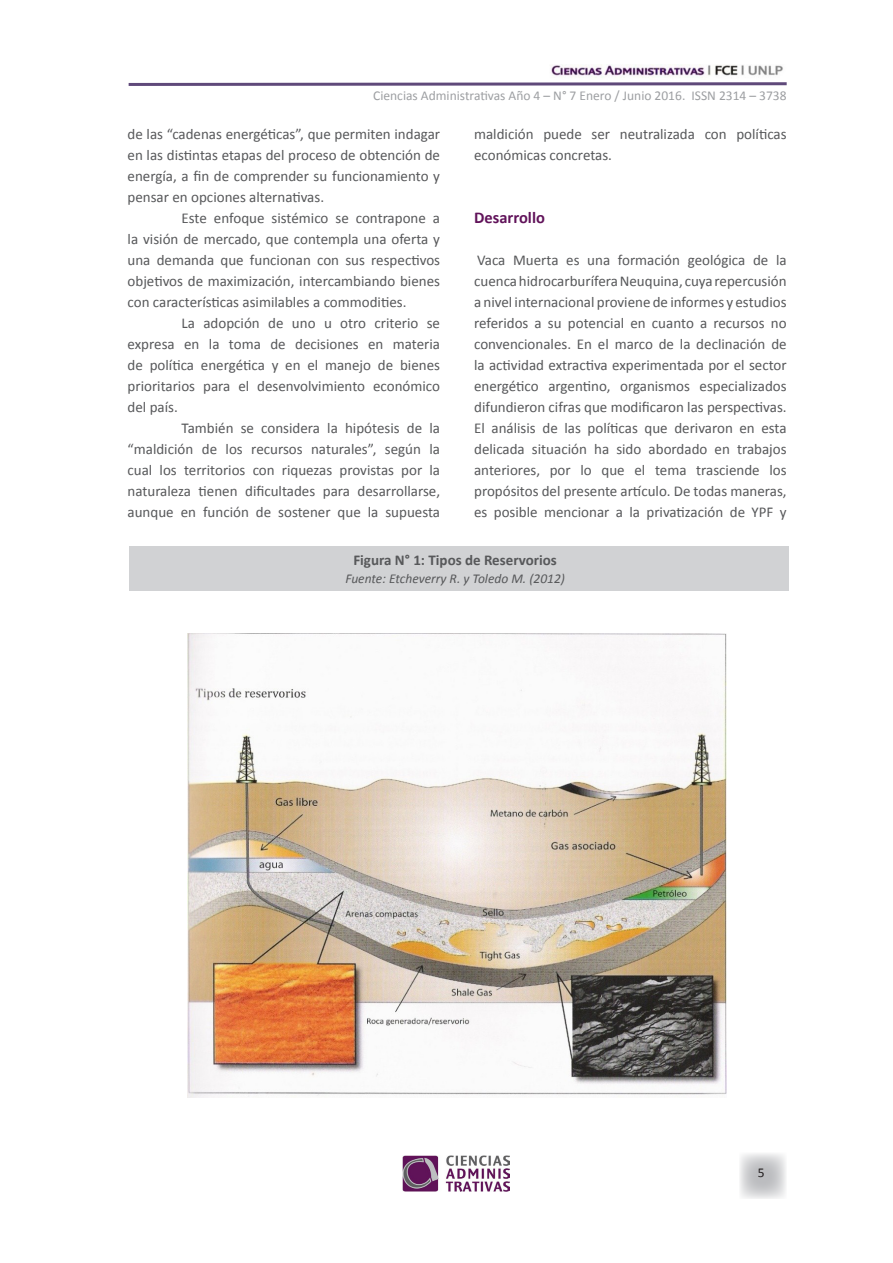
<style>
.page{position:relative;width:893px;height:1263px;background:#fff}
.page>*{position:absolute;margin:0;border:0;box-sizing:border-box;transform-origin:0 0}
.t1{font:700 16.5px "Calibri";color:#61135a}
.t2{font:15px/21px "Calibri";color:#57585a;text-align:justify}
.t3{font:700 15px "Calibri";color:#57585a}
.t4{font:13.5px "Calibri";color:#9d9fa2}
.t5{font:italic 13.5px "Calibri";color:#57585a}
.t6{font:13.5px "Calibri";color:#231f20}
</style>
<div class="page">
<img style="left:551px;top:65px;width:232px;height:13px">
<svg style="left:128px;top:82px;width:659px;height:4px;background:#86769b"></svg>
<svg style="left:740px;top:1153px;width:46px;height:46px;background:#d7d7d9"></svg>
<img style="left:402px;top:1155px;width:107px;height:37px">
<div style="left:129px;top:546px;width:659px;height:44px;background:#d1d2d4"></div>
<img style="left:187px;top:633px;width:539px;height:464px">
<p class="t4" style="left:373px;top:87px;width:415px">Ciencias Administrativas Año 4 – N° 7 Enero / Junio 2016. ISSN 2314 – 3738</p>
<p class="t2" style="left:474px;top:123px;width:314px">maldición puede ser neutralizada con políticas económicas concretas.</p>
<p class="t2" style="left:128px;top:124px;width:314px">de las “cadenas energéticas”, que permiten indagar en las distintas etapas del proceso de obtención de energía, a fin de comprender su funcionamiento y pensar en opciones alternativas.</p>
<p class="t2" style="left:128px;top:208px;width:314px;text-indent:54px">Este enfoque sistémico se contrapone a la visión de mercado, que contempla una oferta y una demanda que funcionan con sus respectivos objetivos de maximización, intercambiando bienes con características asimilables a commodities.</p>
<p class="t2" style="left:128px;top:313px;width:314px;text-indent:54px">La adopción de uno u otro criterio se expresa en la toma de decisiones en materia de política energética y en el manejo de bienes prioritarios para el desenvolvimiento económico del país.</p>
<p class="t2" style="left:128px;top:418px;width:314px;text-indent:54px">También se considera la hipótesis de la “maldición de los recursos naturales”, según la cual los territorios con riquezas provistas por la naturaleza tienen dificultades para desarrollarse, aunque en función de sostener que la supuesta</p>
<p class="t1" style="left:474px;top:207px;width:72px">Desarrollo</p>
<p class="t2" style="left:474px;top:249px;width:314px">Vaca Muerta es una formación geológica de la cuenca hidrocarburífera Neuquina, cuya repercusión a nivel internacional proviene de informes y estudios referidos a su potencial en cuanto a recursos no convencionales. En el marco de la declinación de la actividad extractiva experimentada por el sector energético argentino, organismos especializados difundieron cifras que modificaron las perspectivas.<br>El análisis de las políticas que derivaron en esta delicada situación ha sido abordado en trabajos anteriores, por lo que el tema trasciende los propósitos del presente artículo. De todas maneras, es posible mencionar a la privatización de YPF y</p>
<p class="t3" style="left:353px;top:550px;width:205px">Figura N° 1: Tipos de Reservorios</p>
<p class="t5" style="left:345px;top:569px;width:221px">Fuente: Etcheverry R. y Toledo M. (2012)</p>
<p class="t6" style="left:758px;top:1164px;width:8px">5</p>
</div>
